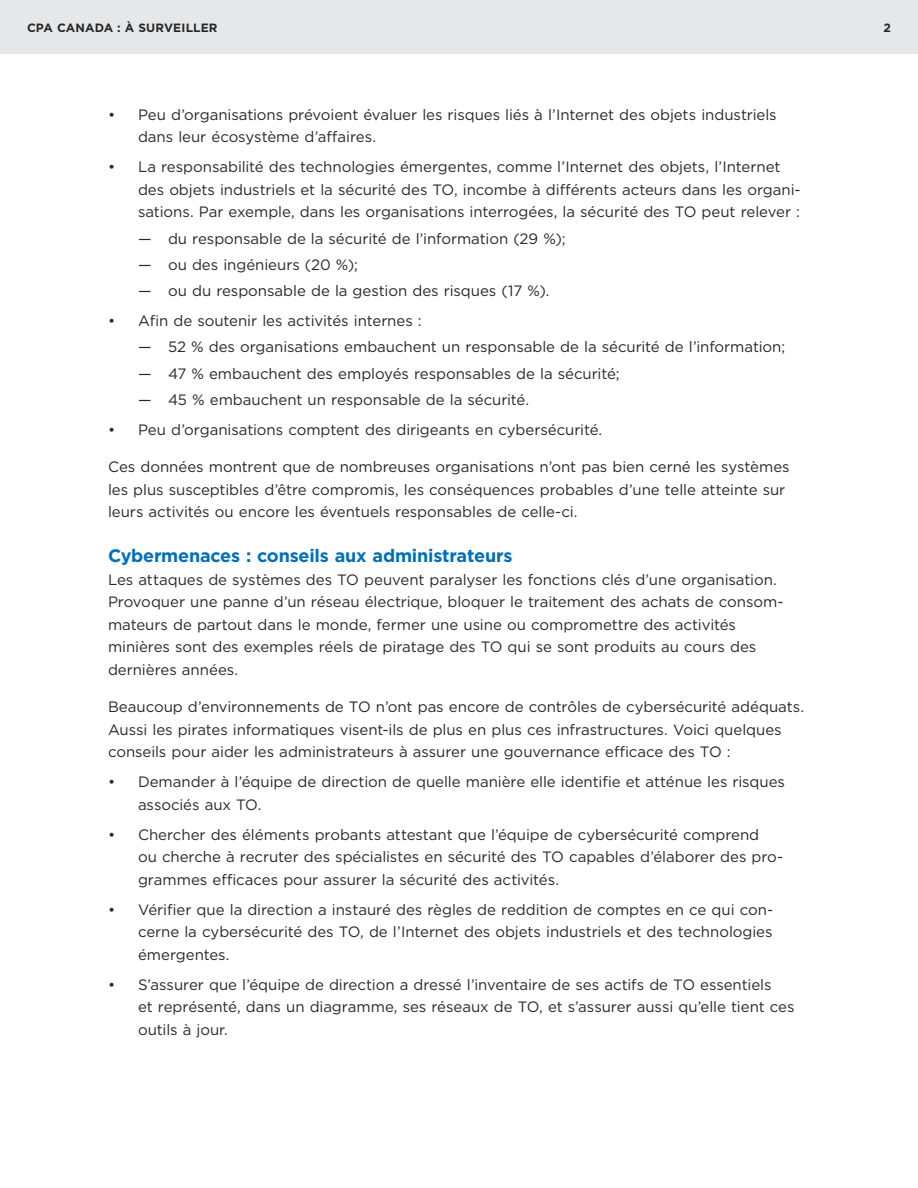
<style>
.page{position:relative;width:918px;height:1188px;background:#fff}
.page>*{position:absolute;margin:0;border:0;box-sizing:border-box;transform-origin:0 0}
.t1{font:700 18px "Gotham";letter-spacing:-.01em;color:#006fba}
.t2{font:15px/22.5px "Gotham";letter-spacing:-.005em;color:#292829}
.t3{font:700 12px "Gotham";letter-spacing:.005em;color:#292829}
</style>
<div class="page">
<div style="left:0;top:0;width:918px;height:54px;background:#e6e7e8"></div>
<p class="t3" style="left:27px;top:20px;width:192px">CPA CANADA : À SURVEILLER</p>
<p class="t3" style="left:884px;top:20px;width:9px">2</p>
<p class="t2" style="left:138px;top:103px;width:640px;text-indent:-30px">• Peu d’organisations prévoient évaluer les risques liés à l’Internet des objets industriels dans leur écosystème d’affaires.</p>
<p class="t2" style="left:138px;top:156px;width:664px;text-indent:-30px">• La responsabilité des technologies émergentes, comme l’Internet des objets, l’Internet des objets industriels et la sécurité des TO, incombe à différents acteurs dans les organi&shy;sations. Par exemple, dans les organisations interrogées, la sécurité des TO peut relever :</p>
<p class="t2" style="left:138px;top:227px;width:429px">— du responsable de la sécurité de l’information (29 %);</p>
<p class="t2" style="left:138px;top:253px;width:222px">— ou des ingénieurs (20 %);</p>
<p class="t2" style="left:138px;top:279px;width:413px">— ou du responsable de la gestion des risques (17 %).</p>
<p class="t2" style="left:108px;top:309px;width:315px">• Afin de soutenir les activités internes :</p>
<p class="t2" style="left:138px;top:336px;width:649px">— 52 % des organisations embauchent un responsable de la sécurité de l’information;</p>
<p class="t2" style="left:138px;top:362px;width:483px">— 47 % embauchent des employés responsables de la sécurité;</p>
<p class="t2" style="left:138px;top:388px;width:393px">— 45 % embauchent un responsable de la sécurité.</p>
<p class="t2" style="left:108px;top:418px;width:496px">• Peu d’organisations comptent des dirigeants en cybersécurité.</p>
<p class="t2" style="left:108px;top:456px;width:683px">Ces données montrent que de nombreuses organisations n’ont pas bien cerné les systèmes les plus susceptibles d’être compromis, les conséquences probables d’une telle atteinte sur leurs activités ou encore les éventuels responsables de celle-ci.</p>
<h3 class="t1" style="left:108px;top:544px;width:406px">Cybermenaces : conseils aux administrateurs</h3>
<p class="t2" style="left:108px;top:568px;width:677px">Les attaques de systèmes des TO peuvent paralyser les fonctions clés d’une organisation.<br>Provoquer une panne d’un réseau électrique, bloquer le traitement des achats de consom&shy;mateurs de partout dans le monde, fermer une usine ou compromettre des activités minières sont des exemples réels de piratage des TO qui se sont produits au cours des dernières années.</p>
<p class="t2" style="left:108px;top:696px;width:698px">Beaucoup d’environnements de TO n’ont pas encore de contrôles de cybersécurité adéquats.<br>Aussi les pirates informatiques visent-ils de plus en plus ces infrastructures. Voici quelques conseils pour aider les administrateurs à assurer une gouvernance efficace des TO :</p>
<p class="t2" style="left:138px;top:771px;width:649px;text-indent:-30px">• Demander à l’équipe de direction de quelle manière elle identifie et atténue les risques associés aux TO.</p>
<p class="t2" style="left:138px;top:823px;width:647px;text-indent:-30px">• Chercher des éléments probants attestant que l’équipe de cybersécurité comprend<br>ou cherche à recruter des spécialistes en sécurité des TO capables d’élaborer des pro&shy;grammes efficaces pour assurer la sécurité des activités.</p>
<p class="t2" style="left:138px;top:898px;width:637px;text-align:justify;text-indent:-30px">• Vérifier que la direction a instauré des règles de reddition de comptes en ce qui con&shy;cerne la cybersécurité des TO, de l’Internet des objets industriels et des technologies émergentes.</p>
<p class="t2" style="left:138px;top:973px;width:658px;text-indent:-30px">• S’assurer que l’équipe de direction a dressé l’inventaire de ses actifs de TO essentiels<br>et représenté, dans un diagramme, ses réseaux de TO, et s’assurer aussi qu’elle tient ces outils à jour.</p>
</div>
